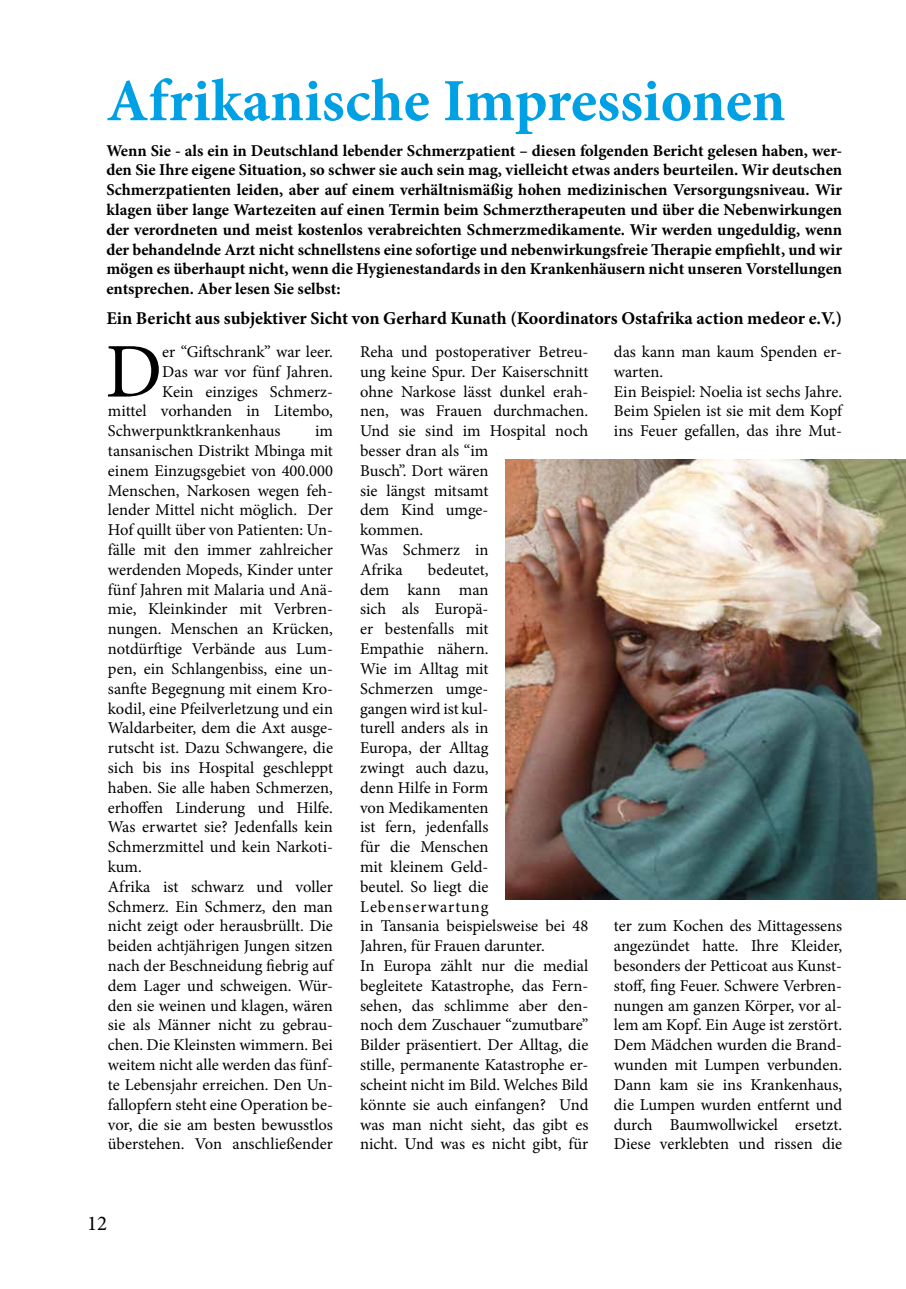
<style>
.page{position:relative;width:906px;height:1289px;background:#fff}
.page>*{position:absolute;margin:0;border:0;box-sizing:border-box;transform-origin:0 0}
.t1{font:77.4px "Minion Pro";color:#000}
.t2{font:700 60px "Minion Pro";color:#00a1e4}
.t3{font:21px "Minion Pro";color:#000}
.t4{font:700 18px "Minion Pro";color:#000}
.t5{font:16.5px/19.8px "Minion Pro";color:#000}
.t6{font:700 16.5px/19.8px "Minion Pro";letter-spacing:-.005em;color:#000;text-align:justify}
</style>
<div class="page">
<img style="left:505px;top:459px;width:401px;height:440px">
<h2 class="t2" style="left:106px;top:59px;width:680px">Afrikanische Impressionen</h2>
<p class="t6" style="left:106px;top:140px;width:737px">Wenn Sie - als ein in Deutschland lebender Schmerzpatient – diesen folgenden Bericht gelesen haben, wer&shy;den Sie Ihre eigene Situation, so schwer sie auch sein mag, vielleicht etwas anders beurteilen. Wir deutschen Schmerzpatienten leiden, aber auf einem verhältnismäßig hohen medizinischen Versorgungsniveau. Wir klagen über lange Wartezeiten auf einen Termin beim Schmerztherapeuten und über die Nebenwirkungen der verordneten und meist kostenlos verabreichten Schmerzmedikamente. Wir werden ungeduldig, wenn der behandelnde Arzt nicht schnellstens eine sofortige und nebenwirkungsfreie Therapie empfiehlt, und wir mögen es überhaupt nicht, wenn die Hygienestandards in den Krankenhäusern nicht unseren Vorstellungen entsprechen. Aber lesen Sie selbst:</p>
<p class="t4" style="left:106px;top:306px;width:737px">Ein Bericht aus subjektiver Sicht von Gerhard Kunath (Koordinators Ostafrika action medeor e.V.)</p>
<h1 class="t1" style="left:105px;top:320px;width:58px">D</h1>
<p class="t5" style="left:162px;top:342px;width:172px">er “Giftschrank” war leer.</p>
<p class="t5" style="left:162px;top:361px;width:172px">Das war vor fünf Jahren.</p>
<p class="t5" style="left:162px;top:381px;width:172px">Kein einziges Schmerz-</p>
<p class="t5" style="left:108px;top:401px;width:226px">mittel vorhanden in Litembo,</p>
<p class="t5" style="left:108px;top:421px;width:174px">Schwerpunktkrankenhaus</p>
<p class="t5" style="left:108px;top:421px;width:227px;text-indent:207px">im tansanischen Distrikt Mbinga mit einem Einzugsgebiet von 400.000<br>Menschen, Narkosen wegen feh&shy;lender Mittel nicht möglich. Der<br>Hof quillt über von Patienten: Un&shy;fälle mit den immer zahlreicher werdenden Mopeds, Kinder unter fünf Jahren mit Malaria und Anä&shy;mie, Kleinkinder mit Verbren&shy;nungen. Menschen an Krücken, notdürftige Verbände aus Lum&shy;pen, ein Schlangenbiss, eine un&shy;sanfte Begegnung mit einem Kro&shy;kodil, eine Pfeilverletzung und ein<br>Waldarbeiter, dem die Axt ausge&shy;rutscht ist. Dazu Schwangere, die sich bis ins Hospital geschleppt haben. Sie alle haben Schmerzen, erhoffen Linderung und Hilfe.<br>Was erwartet sie? Jedenfalls kein<br>Schmerzmittel und kein Narkoti&shy;kum.<br>Afrika ist schwarz und voller<br>Schmerz. Ein Schmerz, den man nicht zeigt oder herausbrüllt. Die beiden achtjährigen Jungen sitzen nach der Beschneidung fiebrig auf dem Lager und schweigen. Wür&shy;den sie weinen und klagen, wären sie als Männer nicht zu gebrau&shy;chen. Die Kleinsten wimmern. Bei weitem nicht alle werden das fünf&shy;te Lebensjahr erreichen. Den Un&shy;fallopfern steht eine Operation be&shy;vor, die sie am besten bewusstlos überstehen. Von anschließender</p>
<p class="t3" style="left:87px;top:1208px;width:22px">12</p>
<p class="t5" style="left:360px;top:342px;width:230px">Reha und postoperativer Betreu&shy;ung keine Spur. Der Kaiserschnitt ohne Narkose lässt dunkel erah&shy;nen, was Frauen durchmachen.<br>Und sie sind im Hospital noch besser dran als “im<br>Busch”. Dort wären<br>sie längst mitsamt<br>dem Kind umge-<br>kommen.<br>Was Schmerz in<br>Afrika</p>
<p class="t5" style="left:360px;top:559px;width:230px;text-indent:68px">bedeutet,<br>dem kann man<br>sich als Europä-<br>er bestenfalls mit<br>Empathie nähern.<br>Wie im Alltag mit<br>Schmerzen umge-<br>gangen wird ist kul-<br>turell anders als in<br>Europa, der Alltag<br>zwingt auch dazu,<br>denn Hilfe in Form<br>von Medikamenten<br>ist fern, jedenfalls<br>für die Menschen<br>mit kleinem Geld-<br>beutel. So liegt die<br>Lebenserwartung<br>in Tansania beispielsweise bei 48<br>Jahren, für Frauen darunter.<br>In Europa zählt nur die medial begleitete Katastrophe, das Fern&shy;sehen, das schlimme aber den&shy;noch dem Zuschauer “zumutbare”<br>Bilder präsentiert. Der Alltag, die stille, permanente Katastrophe er&shy;scheint nicht im Bild. Welches Bild könnte sie auch einfangen? Und was man nicht sieht, das gibt es nicht. Und was es nicht gibt, für</p>
<p class="t5" style="left:614px;top:342px;width:230px">das kann man kaum Spenden er&shy;warten.<br>Ein Beispiel: Noelia ist sechs Jahre.<br>Beim Spielen ist sie mit dem Kopf ins Feuer gefallen, das ihre Mut-</p>
<p class="t5" style="left:614px;top:916px;width:230px;text-align:justify">ter zum Kochen des Mittagessens angezündet hatte. Ihre Kleider, besonders der Petticoat aus Kunst&shy;stoff, fing Feuer. Schwere Verbren&shy;nungen am ganzen Körper, vor al&shy;lem am Kopf. Ein Auge ist zerstört.<br>Dem Mädchen wurden die Brand&shy;wunden mit Lumpen verbunden.<br>Dann kam sie ins Krankenhaus, die Lumpen wurden entfernt und durch Baumwollwickel ersetzt.<br>Diese verklebten und rissen die</p>
</div>
